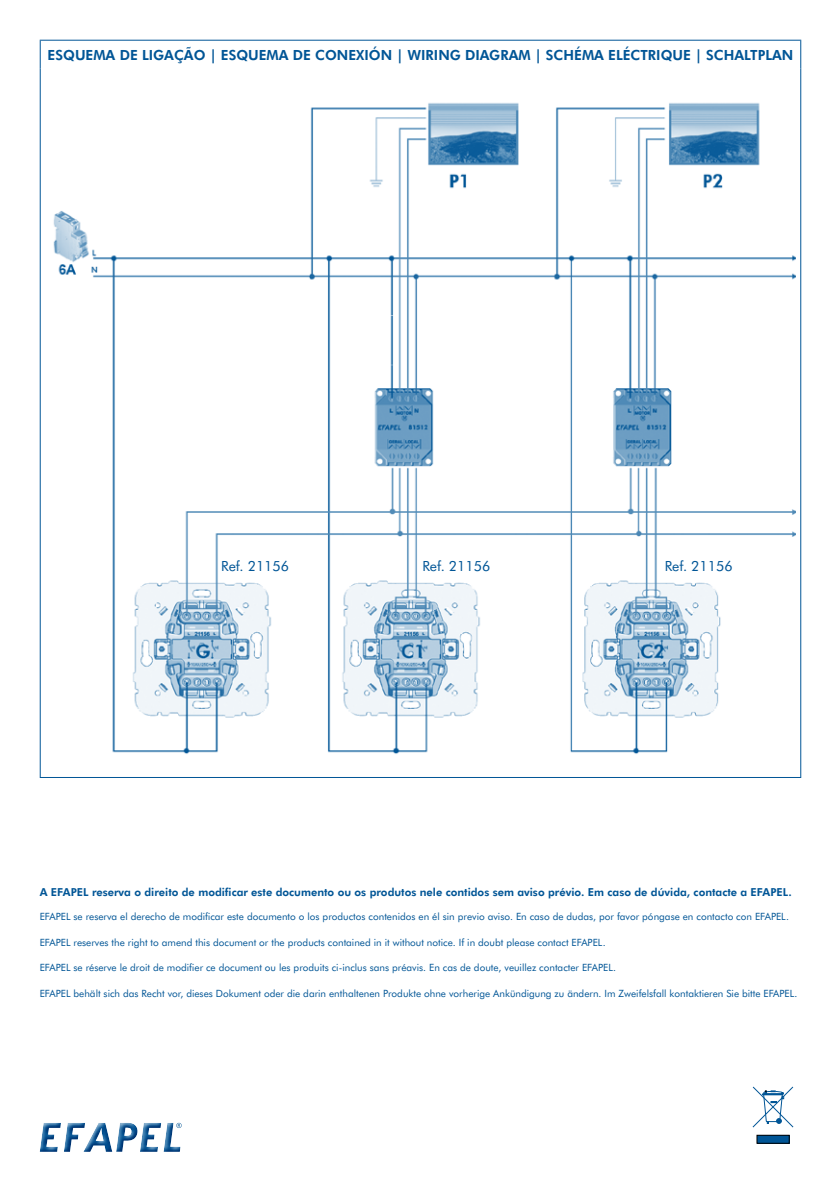
<style>
.page{position:relative;width:840px;height:1191px;background:#fff}
.page>*{position:absolute;margin:0;border:0;box-sizing:border-box;transform-origin:0 0}
.t1{font:800 14px "Futura BT";color:#005596}
.t2{font:14px "Futura BT";color:#005596}
.t3{font:800 11px "Futura BT";color:#005596}
.t4{font:10px "Futura BT";color:#005596}
</style>
<div class="page">
<hr style="left:40px;top:40px;width:760px;height:1px;background:#005596">
<svg style="left:40px;top:41px;width:1px;height:28px"></svg>
<hr style="left:40px;top:69px;width:1px;height:708px;background:#005596">
<hr style="left:799px;top:69px;width:1px;height:708px;background:#005596">
<hr style="left:40px;top:777px;width:760px;height:1px;background:#005596">
<img style="left:53px;top:103px;width:742px;height:651px">
<div style="left:36px;top:1121px;width:146px;height:34px;background:#005596;opacity:.7"></div>
<div style="left:756px;top:1135px;width:32px;height:8px;background:#005596"></div>
<div style="left:756px;top:1135px;width:32px;height:8px;border:1px solid #000"></div>
<svg style="left:752px;top:1086px;width:42px;height:42px"></svg>
<h1 class="t1" style="left:48px;top:47px;width:746px">ESQUEMA DE LIGAÇÃO | ESQUEMA DE CONEXIÓN | WIRING DIAGRAM | SCHÉMA ELÉCTRIQUE | SCHALTPLAN</h1>
<h1 class="t2" style="left:221px;top:558px;width:69px">Ref. 21156</h1>
<h1 class="t2" style="left:422px;top:558px;width:69px">Ref. 21156</h1>
<h1 class="t2" style="left:664px;top:558px;width:69px">Ref. 21156</h1>
<p class="t3" style="left:40px;top:885px;width:753px">A EFAPEL reserva o direito de modificar este documento ou os produtos nele contidos sem aviso prévio. Em caso de dúvida, contacte a EFAPEL.</p>
<p class="t4" style="left:40px;top:910px;width:750px">EFAPEL se reserva el derecho de modificar este documento o los productos contenidos en él sin previo aviso. En caso de dudas, por favor póngase en contacto con EFAPEL.</p>
<p class="t4" style="left:40px;top:936px;width:567px">EFAPEL reserves the right to amend this document or the products contained in it without notice. If in doubt please contact EFAPEL.</p>
<p class="t4" style="left:40px;top:961px;width:577px">EFAPEL se réserve le droit de modifier ce document ou les produits ci-inclus sans préavis. En cas de doute, veuillez contacter EFAPEL.</p>
<p class="t4" style="left:40px;top:987px;width:758px">EFAPEL behält sich das Recht vor, dieses Dokument oder die darin enthaltenen Produkte ohne vorherige Ankündigung zu ändern. Im Zweifelsfall kontaktieren Sie bitte EFAPEL.</p>
</div>
